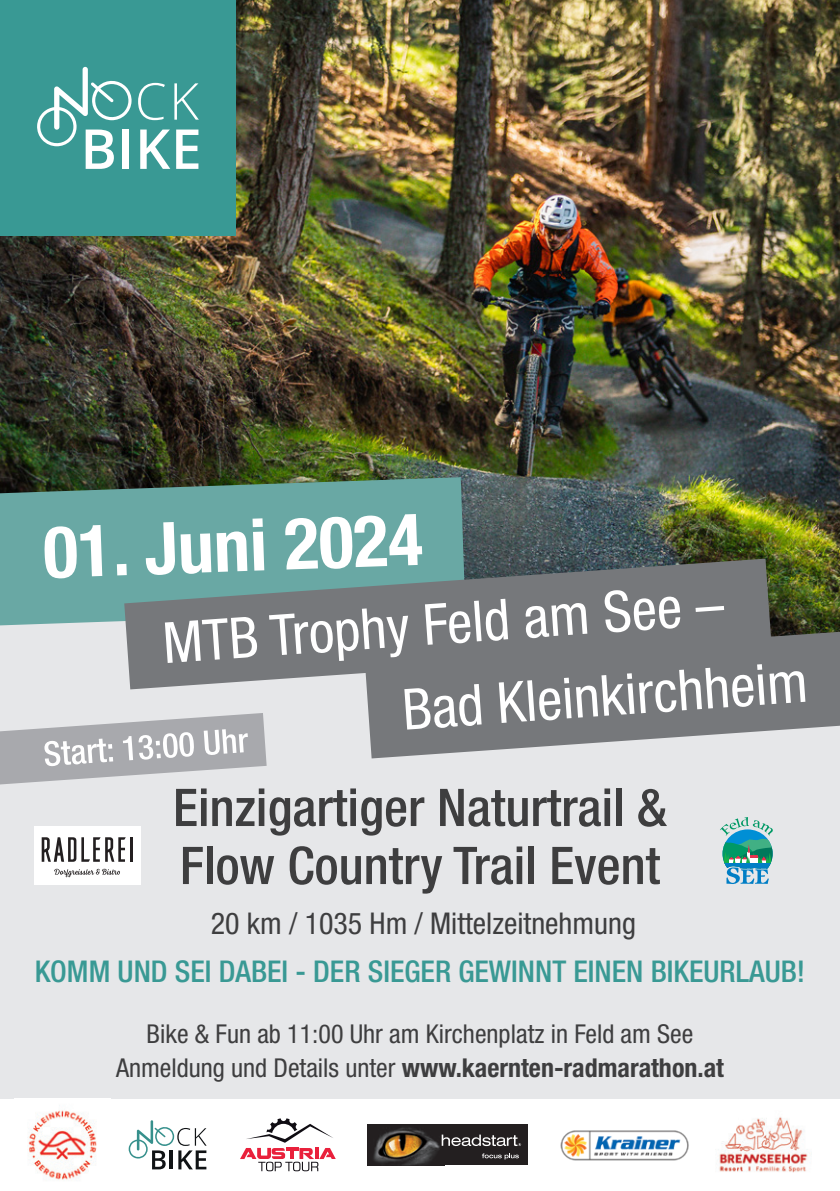
<style>
.page{position:relative;width:840px;height:1191px;background:#fff}
.page>*{position:absolute;margin:0;border:0;box-sizing:border-box;transform-origin:0 0}
.t1{font:700 condensed 72px "Helvetica Neue";color:#fff}
.t2{font:condensed 56.8px "Helvetica Neue";color:#fff}
.t3{font:500 condensed 52px "Helvetica Neue";color:#3e3e3f}
.t4{font:500 condensed 30px "Helvetica Neue";color:#399994}
.t5{font:condensed 30px "Helvetica Neue";color:#3e3e3f}
.t6{font:700 condensed 26px "Helvetica Neue";color:#3e3e3f}
.t7{font:condensed 26px "Helvetica Neue";color:#3e3e3f}
.s1{font-weight:400}
</style>
<div class="page">
<div style="left:0;top:0;width:839px;height:1099px;background:#e6e7e9"></div>
<svg style="left:240px;top:1118px;width:95px;height:53px"></svg>
<img style="left:0;top:0;width:839px;height:632px">
<svg style="left:0;top:713px;width:266px;height:71px"></svg>
<svg style="left:0;top:477px;width:465px;height:148px;background:#649e98"></svg>
<svg style="left:366px;top:632px;width:473px;height:126px;fill:#76787b"></svg>
<svg style="left:124px;top:558px;width:647px;height:131px;background:#747f81"></svg>
<svg style="left:720px;top:817px;width:52px;height:67px"></svg>
<svg style="left:128px;top:1120px;width:78px;height:49px"></svg>
<div style="left:34px;top:826px;width:106px;height:58px;background:#fff"></div>
<hr style="left:130px;top:837px;width:3px;height:24px;background:#231f20">
<svg style="left:42px;top:837px;width:84px;height:24px"></svg>
<svg style="left:54px;top:868px;width:66px;height:9px"></svg>
<img style="left:718px;top:1117px;width:90px;height:56px">
<img style="left:560px;top:1130px;width:129px;height:31px">
<div style="left:368px;top:1124px;width:159px;height:41px;background:#231f20"></div>
<img style="left:373px;top:1127px;width:67px;height:38px">
<svg style="left:441px;top:1134px;width:80px;height:12px"></svg>
<svg style="left:482px;top:1153px;width:36px;height:6px"></svg>
<img style="left:14px;top:1098px;width:97px;height:82px">
<div style="left:0;top:0;width:236px;height:236px;background:#399994"></div>
<svg style="left:138px;top:83px;width:27px;height:37px"></svg>
<svg style="left:174px;top:83px;width:25px;height:37px"></svg>
<svg style="left:140px;top:129px;width:30px;height:40px"></svg>
<svg style="left:176px;top:129px;width:22px;height:40px"></svg>
<svg style="left:37px;top:67px;width:95px;height:102px"></svg>
<p class="t1" style="left:42px;top:509px;width:381px;rotate:-2deg">01. Juni 2024</p>
<p class="t2" style="left:160px;top:610px;width:563px;rotate:-4deg">MTB Trophy Feld am See –</p>
<p class="t2" style="left:400px;top:677px;width:407px;rotate:-4deg">Bad Kleinkirchheim</p>
<p class="t3" style="left:173px;top:776px;width:495px">Einzigartiger Naturtrail &amp;</p>
<p class="t3" style="left:180px;top:834px;width:481px">Flow Country Trail Event</p>
<p class="t5" style="left:211px;top:906px;width:426px">20 km / 1035 Hm / Mittelzeitnehmung</p>
<p class="t4" style="left:35px;top:954px;width:771px">KOMM UND SEI DABEI - DER SIEGER GEWINNT EINEN BIKEURLAUB!</p>
<p class="t7" style="left:146px;top:1018px;width:548px">Bike &amp; Fun ab 11:00 Uhr am Kirchenplatz in Feld am See</p>
<p class="t6" style="left:116px;top:1051px;width:609px"><span class="s1">Anmeldung und Details unter</span> www.kaernten-radmarathon.at</p>
</div>
